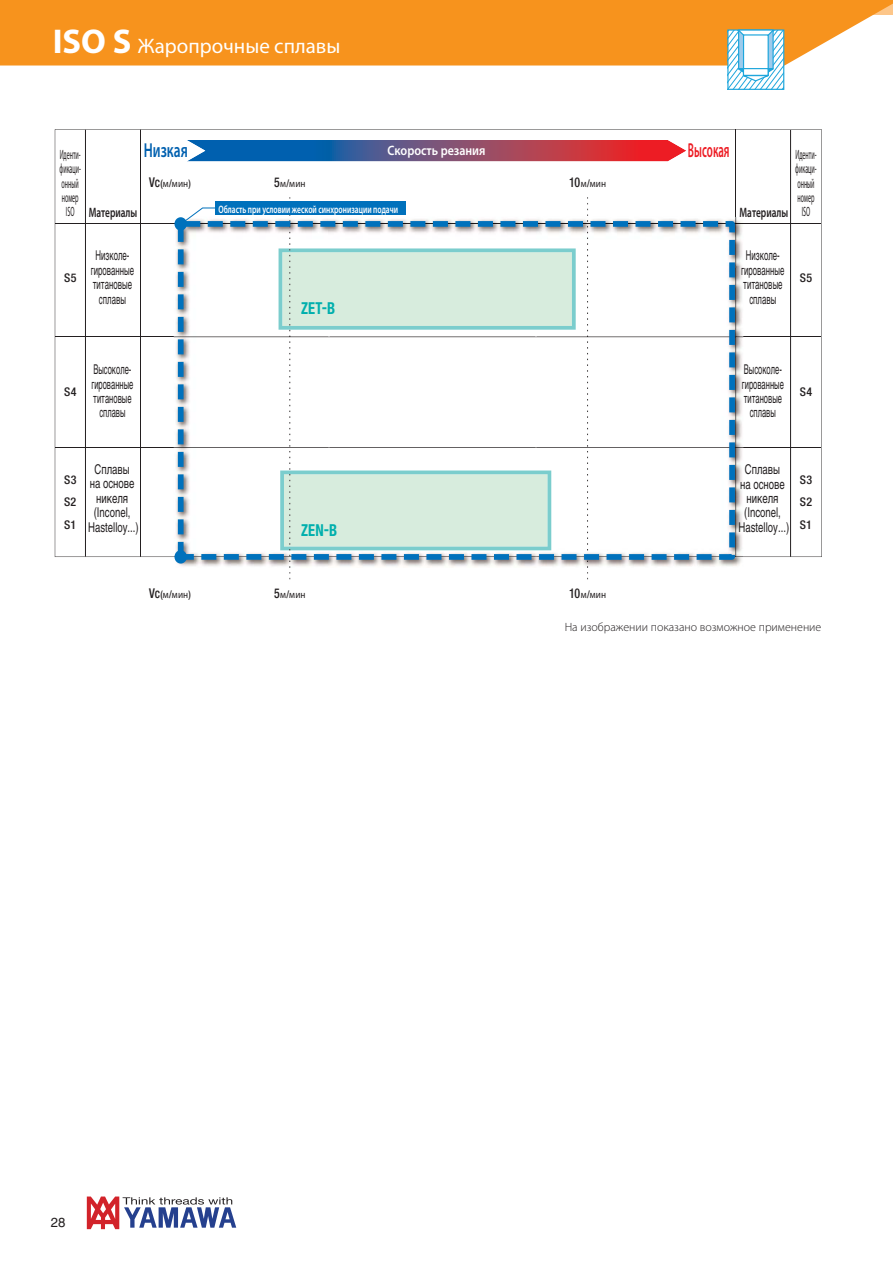
<style>
.page{position:relative;width:893px;height:1263px;background:#fff}
.page>*{position:absolute;margin:0;border:0;box-sizing:border-box;transform-origin:0 0}
.t1{font:21px "Myriad Pro";color:#fff}
.t2{font:600 20.25px "Myriad Pro";color:#ed1c24;scale:.53 1}
.t3{font:600 20.25px "Myriad Pro";color:#0060af;scale:.67 1}
.t4{font:700 condensed 16.5px "Helvetica Neue LT Std";letter-spacing:.01em;color:#00afad;scale:.88 1}
.t5{font:600 13.65px "Myriad Pro";color:#231f20;scale:.68 1}
.t6{font:600 13.65px "Myriad Pro";color:#fff;scale:.88 1}
.t7{font:13.5px/14.4px "Helvetica LT Std";color:#231f20;text-align:center;scale:.71 1}
.t8{font:13.5px/14.4px "Helvetica LT Std";color:#231f20;text-align:center;scale:.56 1}
.t9{font:13.5px/14.4px "Helvetica LT Std";color:#231f20;text-align:center;scale:.58 1}
.t10{font:13.5px/14.4px "Myriad Pro";color:#231f20;text-align:center;scale:.44 1}
.t11{font:13.2px "Helvetica LT Std";color:#231f20}
.t12{font:300 12px "Myriad Pro";color:#231f20}
.t13{font:500 condensed 12px/22.5px "Helvetica Neue LT Std";letter-spacing:.025em;color:#231f20;text-align:justify}
.t14{font:600 10.8px "Myriad Pro";color:#fff;scale:.7 1}
.t15{font:10.5px "Myriad Pro";letter-spacing:.02em;color:#231f20;scale:.88 1}
.s1{font-weight:700;font-size:34.5px}
.s2{font-family:"Helvetica Neue LT Std";font-weight:500;font-stretch:condensed;font-size:13.5px}
.s3{font-family:"Helvetica Neue LT Std";font-weight:500;font-stretch:condensed}
</style>
<div class="page">
<svg style="left:87px;top:1197px;width:149px;height:32px"></svg>
<svg style="left:55px;top:129px;width:766px;height:428px"></svg>
<hr style="left:55px;top:337px;width:765px;height:1px;background:#231f20">
<hr style="left:55px;top:447px;width:765px;height:1px;background:#231f20">
<hr style="left:140px;top:130px;width:1px;height:427px;background:#231f20">
<hr style="left:735px;top:130px;width:1px;height:427px;background:#231f20">
<hr style="left:55px;top:223px;width:765px;height:1px;background:#231f20">
<hr style="left:790px;top:130px;width:1px;height:427px;background:#231f20">
<hr style="left:85px;top:130px;width:1px;height:427px;background:#231f20">
<svg style="left:186px;top:140px;width:500px;height:21px;background:#76537a"></svg>
<svg style="left:289px;top:197px;width:1px;height:382px"></svg>
<svg style="left:587px;top:197px;width:1px;height:382px"></svg>
<img style="left:174px;top:227px;width:154px;height:341px">
<img style="left:328px;top:224px;width:415px;height:43px">
<img style="left:536px;top:267px;width:207px;height:300px">
<img style="left:328px;top:330px;width:208px;height:237px">
<img style="left:174px;top:337px;width:569px;height:1px">
<img style="left:174px;top:447px;width:569px;height:1px">
<img style="left:735px;top:217px;width:1px;height:340px">
<img style="left:280px;top:471px;width:271px;height:79px">
<img style="left:278px;top:248px;width:297px;height:82px">
<img style="left:289px;top:220px;width:1px;height:348px">
<img style="left:587px;top:220px;width:1px;height:348px">
<div style="left:178px;top:221px;width:557px;height:339px;border:6px dashed #0071bc"></div>
<div style="left:174px;top:550px;width:13px;height:14px;border:6px solid #0071bc;border-radius:50%"></div>
<div style="left:174px;top:217px;width:13px;height:14px;border:6px solid #0071bc;border-radius:50%"></div>
<div style="left:215px;top:201px;width:190px;height:14px;background:#0071bc"></div>
<svg style="left:180px;top:207px;width:36px;height:18px"></svg>
<svg style="left:0;top:0;width:892px;height:66px;background:#f7992b"></svg>
<div style="left:727px;top:29px;width:57px;height:61px;border:1px solid #1ea6dc"></div>
<div style="left:738px;top:29px;width:35px;height:40px;border:1px solid #1ea6dc"></div>
<svg style="left:728px;top:30px;width:55px;height:59px"></svg>
<h1 class="t1" style="left:53px;top:38px;width:289px"><span class="s1">ISO S</span> Жаропрочные сплавы</h1>
<p class="t10" style="left:60px;top:148px;width:49px">Иденти-</p>
<h2 class="t3" style="left:144px;top:143px;width:67px">Низкая</h2>
<p class="t6" style="left:387px;top:145px;width:113px">Скорость резания</p>
<h2 class="t2" style="left:688px;top:143px;width:80px">Высокая</h2>
<p class="t10" style="left:59px;top:162px;width:50px">фикаци&shy;онный номер<br>ISO</p>
<p class="t15" style="left:149px;top:180px;width:49px"><span class="s2">Vc</span><span class="s3">(</span>м<span class="s3">/</span>мин<span class="s3">)</span></p>
<p class="t15" style="left:274px;top:180px;width:37px"><span class="s2">5</span>м<span class="s3">/</span>мин</p>
<p class="t15" style="left:569px;top:180px;width:44px"><span class="s2">10</span>м<span class="s3">/</span>мин</p>
<p class="t14" style="left:218px;top:205px;width:258px">Область при условии жеской синхронизации подачи</p>
<p class="t5" style="left:89px;top:207px;width:73px">Материалы</p>
<p class="t10" style="left:795px;top:148px;width:50px">Иденти&shy;фикаци&shy;онный номер<br>ISO</p>
<p class="t5" style="left:739px;top:207px;width:73px">Материалы</p>
<p class="t13" style="left:64px;top:267px;width:14px">S5</p>
<p class="t9" style="left:91px;top:249px;width:76px">Низколе&shy;гированные титановые сплавы</p>
<p class="t4" style="left:301px;top:299px;width:40px">ZET-B</p>
<p class="t9" style="left:741px;top:249px;width:76px">Низколе&shy;гированные титановые сплавы</p>
<p class="t13" style="left:799px;top:267px;width:14px">S5</p>
<p class="t13" style="left:64px;top:381px;width:14px">S4</p>
<p class="t8" style="left:91px;top:362px;width:77px">Высоколе&shy;гированные титановые сплавы</p>
<p class="t13" style="left:64px;top:468px;width:14px">S3<br>S2<br>S1</p>
<p class="t7" style="left:88px;top:462px;width:73px">Сплавы<br>на основе никеля (Inconel,<br>Hastelloy...)</p>
<p class="t4" style="left:301px;top:521px;width:43px">ZEN-B</p>
<p class="t8" style="left:741px;top:362px;width:77px">Высоколе&shy;гированные титановые сплавы</p>
<p class="t13" style="left:799px;top:381px;width:14px">S4</p>
<p class="t7" style="left:738px;top:462px;width:73px">Сплавы<br>на основе никеля (Inconel,<br>Hastelloy...)</p>
<p class="t13" style="left:799px;top:468px;width:14px">S3<br>S2<br>S1</p>
<p class="t15" style="left:149px;top:591px;width:49px"><span class="s2">Vc</span><span class="s3">(</span>м<span class="s3">/</span>мин<span class="s3">)</span></p>
<p class="t15" style="left:274px;top:591px;width:37px"><span class="s2">5</span>м<span class="s3">/</span>мин</p>
<p class="t15" style="left:569px;top:591px;width:44px"><span class="s2">10</span>м<span class="s3">/</span>мин</p>
<p class="t11" style="left:51px;top:1215px;width:16px">28</p>
<p class="t12" style="left:564px;top:622px;width:258px">На изображении показано возможное применение</p>
</div>
